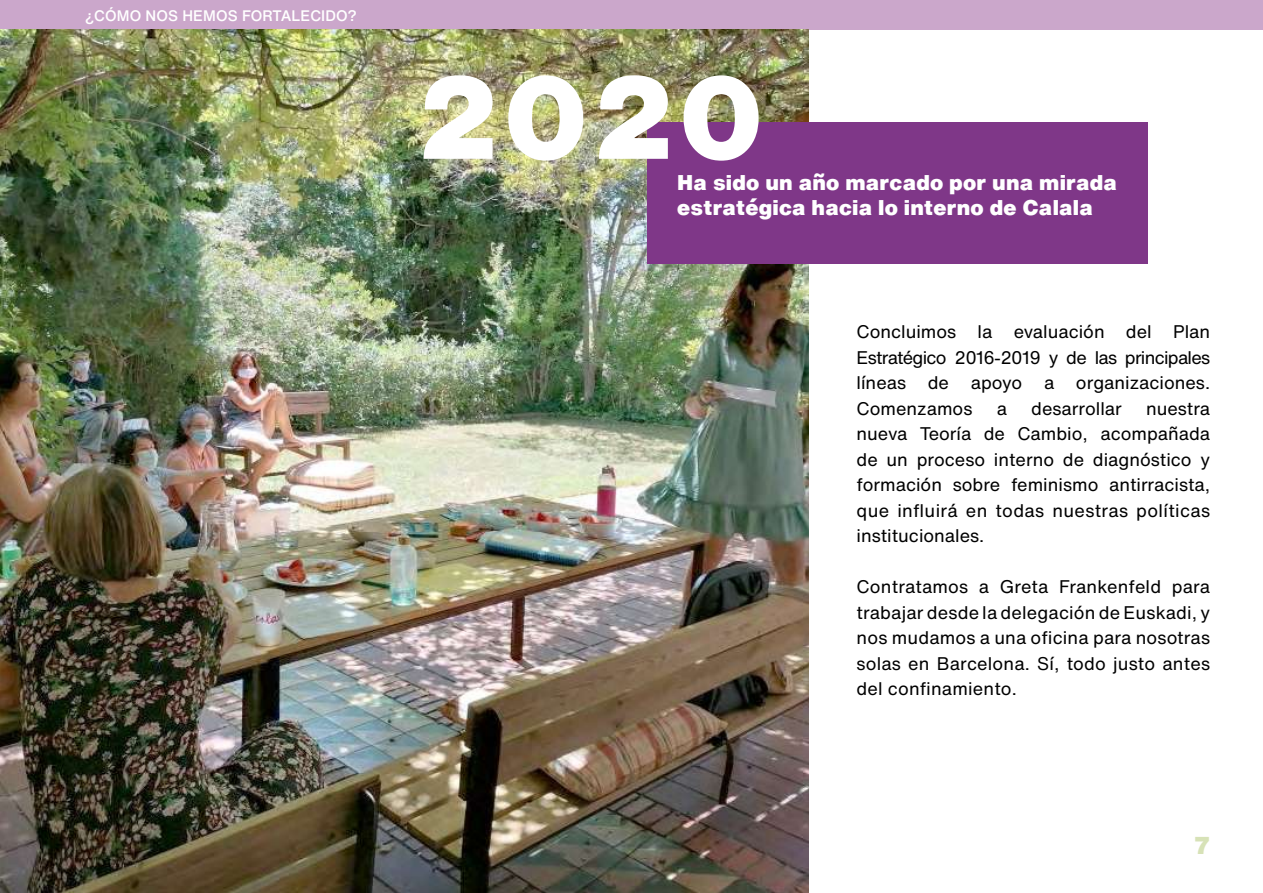
<style>
.page{position:relative;width:1263px;height:893px;background:#fff}
.page>*{position:absolute;margin:0;border:0;box-sizing:border-box;transform-origin:0 0}
.t1{font:900 114.6px "Helvetica Now Text";color:#fff}
.t2{font:900 24px "Helvetica Now Text";color:#d7e2b7}
.t3{font:900 21px/25.2px "Helvetica Now Text";letter-spacing:.01em;color:#fff}
.t4{font:18px/25.5px "Helvetica Now Text";letter-spacing:.005em;color:#000;text-align:justify}
.t5{font:500 15px "Helvetica Now Text";letter-spacing:.01em;color:#fff}
</style>
<div class="page">
<div style="left:0;top:0;width:1263px;height:30px;background:#cba7cb"></div>
<img style="left:0;top:30px;width:809px;height:863px">
<div style="left:647px;top:122px;width:501px;height:142px;background:#7f3788"></div>
<p class="t5" style="left:85px;top:5px;width:273px">¿CÓMO NOS HEMOS FORTALECIDO?</p>
<h1 class="t1" style="left:415px;top:32px;width:351px">2020</h1>
<p class="t3" style="left:677px;top:169px;width:441px">Ha sido un año marcado por una mirada estratégica hacia lo interno de Calala</p>
<p class="t4" style="left:856px;top:319px;width:355px">Concluimos la evaluación del Plan Estratégico 2016-2019 y de las principales líneas de apoyo a organizaciones.<br>Comenzamos</p>
<p class="t4" style="left:997px;top:395px;width:12px">a</p>
<p class="t4" style="left:1031px;top:395px;width:92px">desarrollar</p>
<p class="t4" style="left:856px;top:395px;width:355px;text-indent:289px">nuestra nueva Teoría de Cambio, acompañada de un proceso interno de diagnóstico y formación sobre feminismo antirracista, que influirá en todas nuestras políticas institucionales.</p>
<p class="t4" style="left:856px;top:574px;width:355px">Contratamos a Greta Frankenfeld para trabajar desde la delegación de Euskadi, y nos mudamos a una oficina para nosotras solas en Barcelona. Sí, todo justo antes del confinamiento.</p>
<h2 class="t2" style="left:1193px;top:828px;width:20px">7</h2>
</div>
